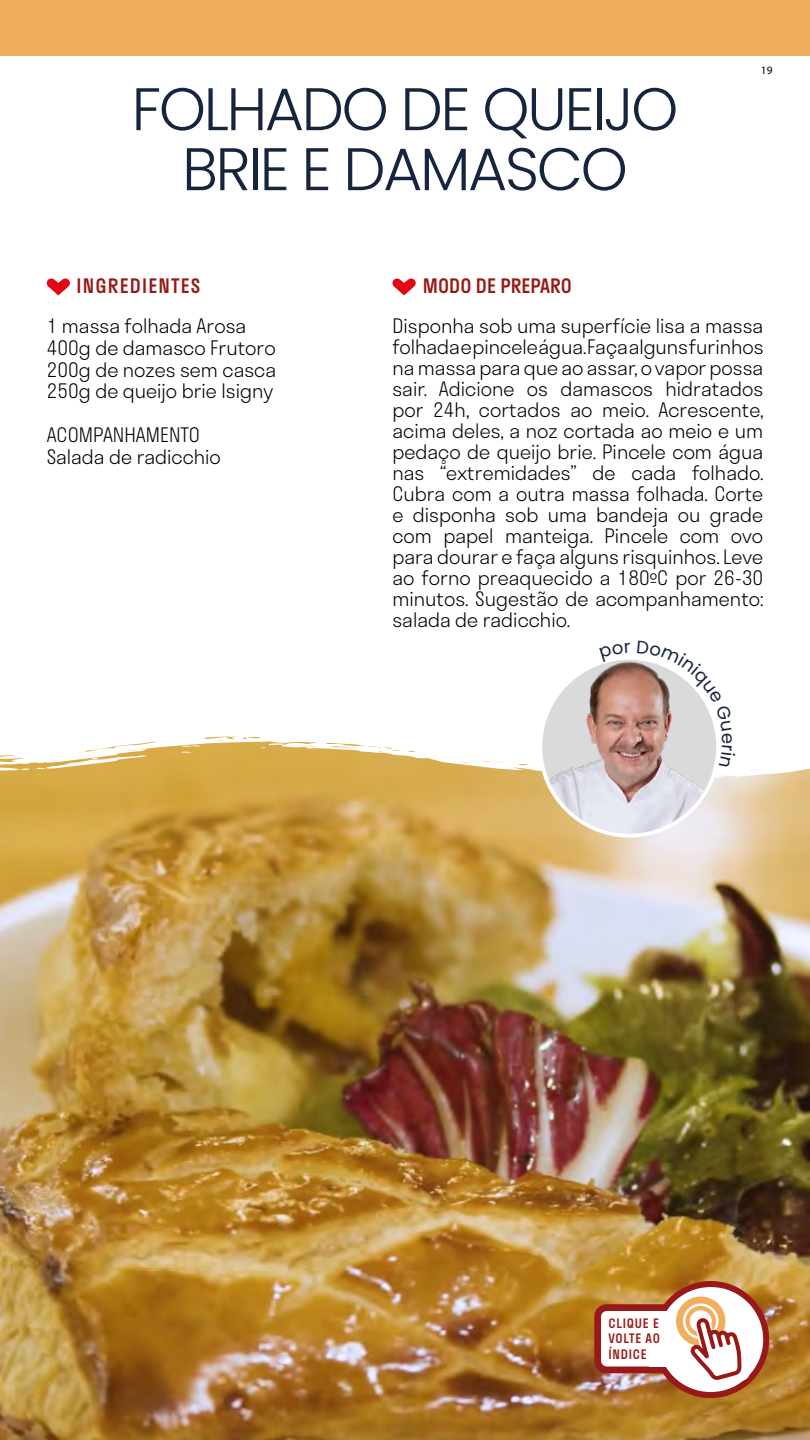
<style>
.page{position:relative;width:810px;height:1440px;background:#fff}
.page>*{position:absolute;margin:0;border:0;box-sizing:border-box;transform-origin:0 0}
.t1{font:300 60px/60px "Poppins";letter-spacing:-.04em;color:#16253e;text-align:center}
.t2{font:300 19.5px/21px "Stratos";color:#000}
.t3{font:500 19.5px "Stratos";color:#971a15}
.t4{font:500 19.5px "Stratos";letter-spacing:.06em;color:#971a15}
.t5{font:500 12.75px/15.3px "Stratos";letter-spacing:.06em;color:#971a15;text-align:justify}
.t6{font:11.25px "Myriad Pro";color:#000}
</style>
<div class="page">
<div style="left:0;top:0;width:810px;height:56px;background:#f1ae5e"></div>
<img style="left:0;top:778px;width:810px;height:662px">
<svg style="left:0;top:736px;width:810px;height:42px"></svg>
<img style="left:540px;top:658px;width:178px;height:178px;border-radius:89px">
<svg style="left:392px;top:278px;width:24px;height:17px"></svg>
<svg style="left:46px;top:278px;width:24px;height:17px"></svg>
<div style="left:598px;top:1308px;width:84px;height:62px;background:#fff;border-radius:9px"></div>
<div style="left:594px;top:1304px;width:92px;height:69px;border:7px solid #971919;border-radius:9px"></div>
<div style="left:652px;top:1281px;width:117px;height:117px;background:#971919;border-radius:50%"></div>
<div style="left:658px;top:1287px;width:105px;height:105px;background:#fff;border-radius:50%"></div>
<div style="left:685px;top:1306px;width:31px;height:31px;border:4px solid #f1ae5d;border-radius:50%"></div>
<div style="left:676px;top:1297px;width:49px;height:49px;border:7px solid #f1ae5d;border-radius:50%"></div>
<svg style="left:690px;top:1317px;width:60px;height:68px"></svg>
<div style="left:650px;top:1311px;width:19px;height:55px;background:#fff"></div>
<svg style="left:601px;top:658px;width:29px;height:5px"></svg>
<svg style="left:637px;top:658px;width:98px;height:109px"></svg>
<h1 class="t1" style="left:132px;top:79px;width:548px">FOLHADO DE QUEIJO<br>BRIE E DAMASCO</h1>
<p class="t6" style="left:761px;top:63px;width:13px">19</p>
<p class="t4" style="left:77px;top:270px;width:125px">INGREDIENTES</p>
<p class="t3" style="left:423px;top:270px;width:151px">MODO DE PREPARO</p>
<p class="t2" style="left:392px;top:315px;width:373px;text-align:justify">Disponha sob uma superfície lisa a massa folhada e pincele água. Faça alguns furinhos na massa para que ao assar, o vapor possa sair. Adicione os damascos hidratados por 24h, cortados ao meio. Acrescente, acima deles, a noz cortada ao meio e um pedaço de queijo brie. Pincele com água nas “extremidades” de cada folhado.<br>Cubra com a outra massa folhada. Corte e disponha sob uma bandeja ou grade com papel manteiga. Pincele com ovo para dourar e faça alguns risquinhos. Leve ao forno preaquecido a 180ºC por 26-30 minutos. Sugestão de acompanhamento: salada de radicchio.</p>
<p class="t2" style="left:47px;top:315px;width:231px;line-height:21.8px">1 massa folhada Arosa<br>400g de damasco Frutoro<br>200g de nozes sem casca<br>250g de queijo brie Isigny</p>
<p class="t2" style="left:47px;top:423px;width:176px;line-height:21.8px">ACOMPANHAMENTO<br>Salada de radicchio</p>
<p class="t5" style="left:608px;top:1315px;width:53px">CLIQUE E VOLTE AO ÍNDICE</p>
</div>
